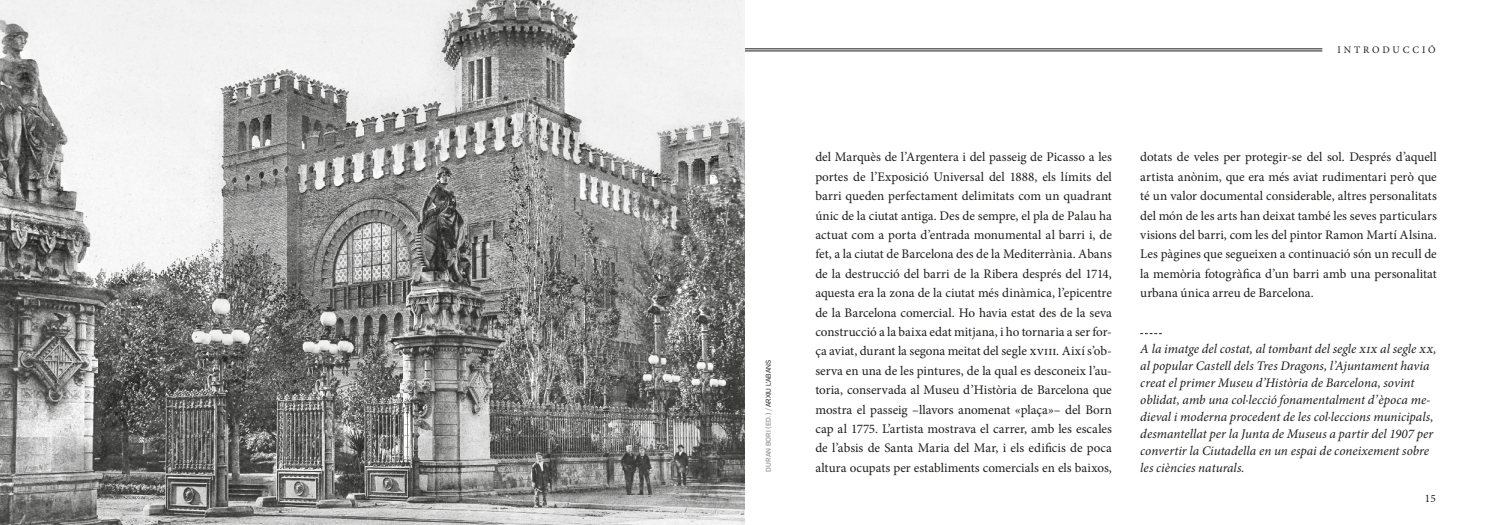
<style>
.page{position:relative;width:1489px;height:525px;background:#fff}
.page>*{position:absolute;margin:0;border:0;box-sizing:border-box;transform-origin:0 0}
.t1{font:13.12px/19.4px "Minion Pro";color:#1d1d1b;text-align:justify}
.t2{font:italic 13.12px/16.9px "Minion Pro";color:#1d1d1b}
.t3{font:11.25px "Minion Pro";color:#1d1d1b}
.t4{font:10px "Minion Pro";letter-spacing:.29em;color:#1d1d1b}
.t5{font:500 6.88px "Akzid Grtsk Next";letter-spacing:.01em;color:#9d9d9d}
.s1{font-weight:400;color:#1d1d1b}
</style>
<div class="page">
<svg style="left:1140px;top:333px;width:21px;height:1px"></svg>
<hr style="left:744px;top:49px;width:578px;height:1px;background:#1d1d1b">
<hr style="left:744px;top:51px;width:578px;height:1px;background:#1d1d1b">
<img style="left:0;top:0;width:744px;height:524px">
<p class="t5" style="left:764px;top:471px;width:113px;rotate:-90deg">DURAN BORI (ED.) / <span class="s1">ARXIU L’ABANS</span></p>
<p class="t4" style="left:1337px;top:43px;width:100px">INTRODUCCIÓ</p>
<p class="t1" style="left:815px;top:147px;width:298px">del Marquès de l’Argentera i del passeig de Picasso a les portes de l’Exposició Universal del 1888, els límits del barri queden perfectament delimitats com un quadrant únic de la ciutat antiga. Des de sempre, el pla de Palau ha actuat com a porta d’entrada monumental al barri i, de fet, a la ciutat de Barcelona des de la Mediterrània. Abans de la destrucció del barri de la Ribera després del 1714, aquesta era la zona de la ciutat més dinàmica, l’epicentre de la Barcelona comercial. Ho havia estat des de la seva construcció a la baixa edat mitjana, i ho tornaria a ser for&shy;ça aviat, durant la segona meitat del segle xviii. Així s’ob&shy;serva en una de les pintures, de la qual es desconeix l’au&shy;toria, conservada al Museu d’Història de Barcelona que mostra el passeig –llavors anomenat «plaça»– del Born cap al 1775. L’artista mostrava el carrer, amb les escales de l’absis de Santa Maria del Mar, i els edificis de poca altura ocupats per establiments comercials en els baixos,</p>
<p class="t1" style="left:1140px;top:147px;width:298px">dotats de veles per protegir-se del sol. Després d’aquell artista anònim, que era més aviat rudimentari però que té un valor documental considerable, altres personalitats del món de les arts han deixat també les seves particulars visions del barri, com les del pintor Ramon Martí Alsina.<br>Les pàgines que segueixen a continuació són un recull de la memòria fotogràfica d’un barri amb una personalitat urbana única arreu de Barcelona.</p>
<p class="t2" style="left:1140px;top:340px;width:298px">A la imatge del costat, al tombant del segle xix al segle xx, al popular Castell dels Tres Dragons, l’Ajuntament havia creat el primer Museu d’Història de Barcelona, sovint oblidat, amb una col·lecció fonamentalment d’època me&shy;dieval i moderna procedent de les col·leccions municipals, desmantellat per la Junta de Museus a partir del 1907 per convertir la Ciutadella en un espai de coneixement sobre</p>
<p class="t2" style="left:1140px;top:459px;width:106px">les ciències naturals.</p>
<p class="t3" style="left:1424px;top:491px;width:12px">15</p>
</div>
